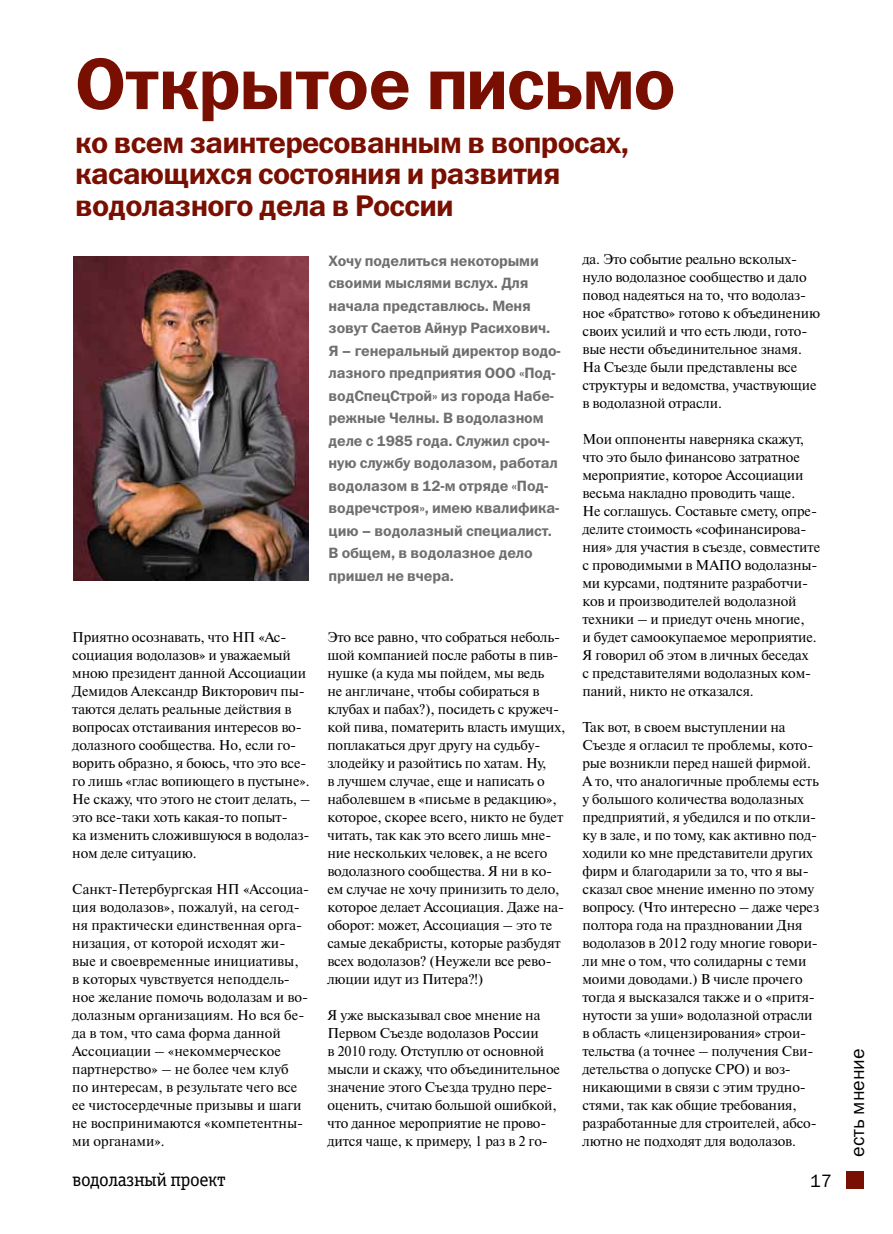
<style>
.page{position:relative;width:893px;height:1234px;background:#fff}
.page>*{position:absolute;margin:0;border:0;box-sizing:border-box;transform-origin:0 0}
.t1{font:73.5px "Franklin Gothic Demi C";letter-spacing:-.025em;color:#790f00}
.t2{font:30px/31.5px "Franklin Gothic Demi C";letter-spacing:-.025em;color:#790f00}
.t3{font:19.5px "Officina Serif C";letter-spacing:-.025em;color:#000}
.t4{font:19.5px "Franklin Gothic Book C";color:#000}
.t5{font:18px "Franklin Gothic Book C";color:#000}
.t6{font:15px/22.5px "Franklin Gothic Demi C";letter-spacing:-.01em;color:#706f6f}
.t7{font:14.25px/18px "Newton C";letter-spacing:-.01em;color:#000}
</style>
<div class="page">
<div style="left:846px;top:1171px;width:17px;height:17px;background:#790f00"></div>
<img style="left:73px;top:256px;width:236px;height:324px">
<h1 class="t1" style="left:75px;top:42px;width:602px">Открытое письмо</h1>
<h2 class="t2" style="left:75px;top:126px;width:556px">ко всем заинтересованным в вопросах, касающихся состояния и развития водолазного дела в России</h2>
<p class="t6" style="left:328px;top:249px;width:234px">Хочу поделиться некоторыми своими мыслями вслух. Для начала представлюсь. Меня зовут Саетов Айнур Расихович.<br>Я – генеральный директор водо&shy;лазного предприятия ООО «Под&shy;водСпецСтрой» из города Набе&shy;режные Челны. В водолазном деле с 1985 года. Служил сроч&shy;ную службу водолазом, работал водолазом в 12-м отряде «Под&shy;водречстроя», имею квалифика&shy;цию – водолазный специалист.<br>В общем, в водолазное дело пришел не вчера.</p>
<p class="t7" style="left:72px;top:628px;width:240px">Приятно осознавать, что НП «Ас&shy;социация водолазов» и уважаемый мною президент данной Ассоциации Демидов Александр Викторович пы&shy;таются делать реальные действия в вопросах отстаивания интересов во&shy;долазного сообщества. Но, если го&shy;ворить образно, я боюсь, что это все&shy;го лишь «глас вопиющего в пустыне».<br>Не скажу, что этого не стоит делать, – это все-таки хоть какая-то попыт-<br>ка изменить сложившуюся в водолаз&shy;ном деле ситуацию.</p>
<p class="t7" style="left:72px;top:880px;width:237px">Санкт-Петербургская НП «Ассоциа&shy;ция водолазов», пожалуй, на сегод&shy;ня практически единственная орга&shy;низация, от которой исходят жи&shy;вые и своевременные инициативы, в которых чувствуется неподдель&shy;ное желание помочь водолазам и во&shy;долазным организациям. Но вся бе&shy;да в том, что сама форма данной<br>Ассоциации – «некоммерческое партнерство» – не более чем клуб<br>по интересам, в результате чего все ее чистосердечные призывы и шаги не воспринимаются «компетентны&shy;ми органами».</p>
<h3 class="t3" style="left:72px;top:1167px;width:155px">водолазный проект</h3>
<p class="t7" style="left:327px;top:628px;width:240px">Это все равно, что собраться неболь&shy;шой компанией после работы в пив&shy;нушке (а куда мы пойдем, мы ведь<br>не англичане, чтобы собираться в клубах и пабах?), посидеть с кружеч&shy;кой пива, поматерить власть имущих, поплакаться друг другу на судьбу&shy;злодейку и разойтись по хатам. Ну,<br>в лучшем случае, еще и написать о наболевшем в «письме в редакцию», которое, скорее всего, никто не будет читать, так как это всего лишь мне&shy;ние нескольких человек, а не всего водолазного сообщества. Я ни в ко&shy;ем случае не хочу принизить то дело, которое делает Ассоциация. Даже на&shy;оборот: может, Ассоциация – это те самые декабристы, которые разбудят всех водолазов? (Неужели все рево&shy;люции идут из Питера?!)</p>
<p class="t7" style="left:327px;top:1006px;width:234px">Я уже высказывал свое мнение на Первом Съезде водолазов России<br>в 2010 году. Отступлю от основной мысли и скажу, что объединительное значение этого Съезда трудно пере&shy;оценить, считаю большой ошибкой, что данное мероприятие не прово&shy;дится чаще, к примеру, 1 раз в 2 го-</p>
<p class="t7" style="left:582px;top:250px;width:239px">да. Это событие реально всколых&shy;нуло водолазное сообщество и дало повод надеяться на то, что водолаз&shy;ное «братство» готово к объединению своих усилий и что есть люди, гото&shy;вые нести объединительное знамя.<br>На Съезде были представлены все структуры и ведомства, участвующие в водолазной отрасли.</p>
<p class="t7" style="left:582px;top:430px;width:239px">Мои оппоненты наверняка скажут, что это было финансово затратное мероприятие, которое Ассоциации весьма накладно проводить чаще.<br>Не соглашусь. Составьте смету, опре&shy;делите стоимость «софинансирова&shy;ния» для участия в съезде, совместите с проводимыми в МАПО водолазны&shy;ми курсами, подтяните разработчи&shy;ков и производителей водолазной техники – и приедут очень многие,<br>и будет самоокупаемое мероприятие.<br>Я говорил об этом в личных беседах<br>с представителями водолазных ком&shy;паний, никто не отказался.</p>
<p class="t7" style="left:582px;top:718px;width:238px">Так вот, в своем выступлении на Съезде я огласил те проблемы, кото&shy;рые возникли перед нашей фирмой.<br>А то, что аналогичные проблемы есть у большого количества водолазных предприятий, я убедился и по откли&shy;ку в зале, и по тому, как активно под&shy;ходили ко мне представители других фирм и благодарили за то, что я вы&shy;сказал свое мнение именно по этому вопросу. (Что интересно – даже через полтора года на праздновании Дня водолазов в 2012 году многие говори&shy;ли мне о том, что солидарны с теми моими доводами.) В числе прочего тогда я высказался также и о «притя&shy;нутости за уши» водолазной отрасли в область «лицензирования» строи&shy;тельства (а точнее – получения Сви&shy;детельства о допуске СРО) и воз&shy;никающими в связи с этим трудно&shy;стями, так как общие требования, разработанные для строителей, абсо&shy;лютно не подходят для водолазов.</p>
<p class="t5" style="left:810px;top:1170px;width:23px">17</p>
<h3 class="t4" style="left:847px;top:1156px;width:110px;rotate:-90deg">есть мнение</h3>
</div>
